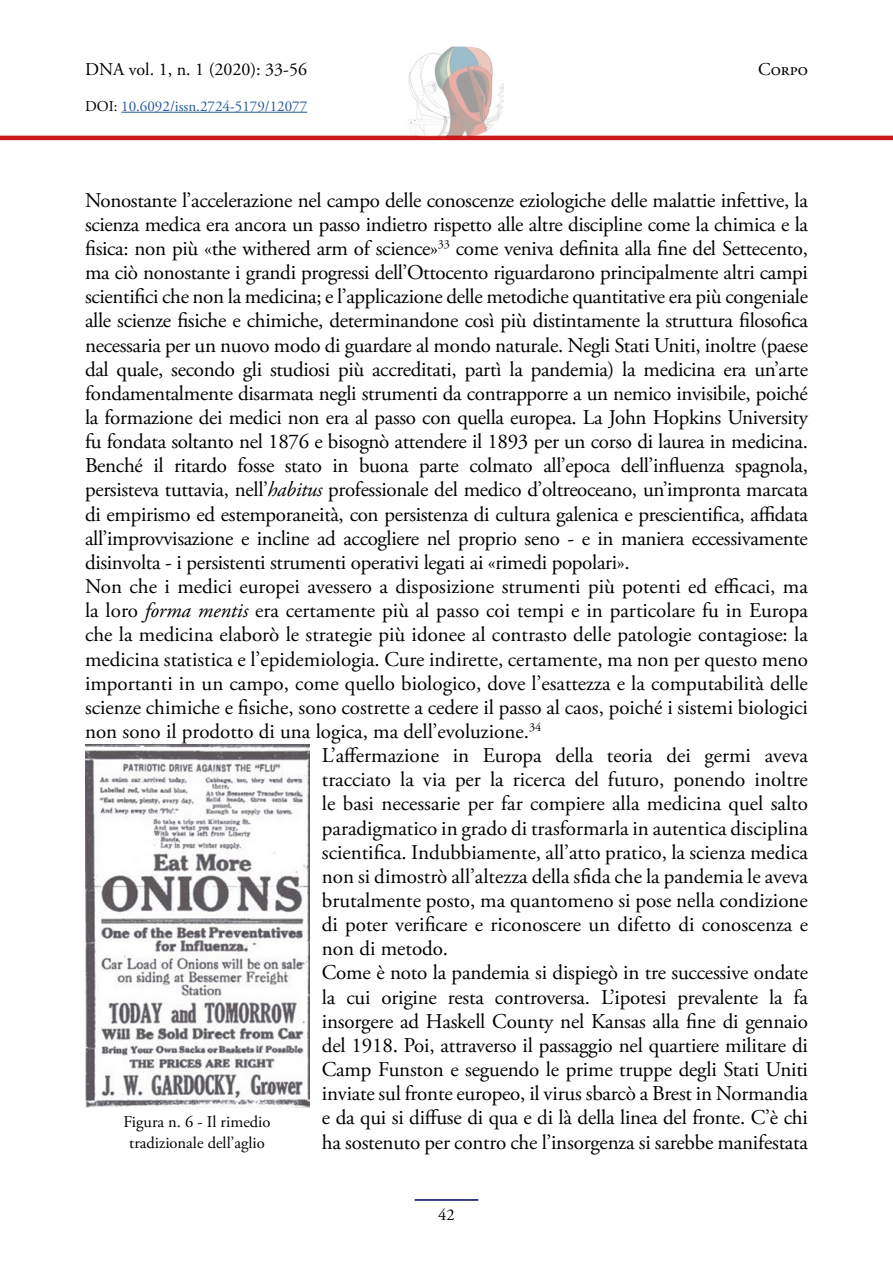
<style>
.page{position:relative;width:893px;height:1263px;background:#fff}
.page>*{position:absolute;margin:0;border:0;box-sizing:border-box;transform-origin:0 0}
.t1{font:21px "Adobe Garamond Pro";letter-spacing:-.015em;color:#000}
.t2{font:18px "Adobe Garamond Pro";color:#000}
.t3{font:16.5px/21px "Adobe Garamond Pro";color:#000;text-align:center}
.t4{font:15px "Adobe Garamond Pro";color:#275b9b}
.s1{color:#000}
.s2{font-style:italic}
</style>
<div class="page">
<hr style="left:121px;top:112px;width:186px;height:1px;background:#275b9b">
<hr style="left:0;top:136px;width:893px;height:4px;background:#cd1719">
<hr style="left:415px;top:1199px;width:63px;height:2px;background:#006">
<img style="left:389px;top:47px;width:115px;height:89px">
<img style="left:85px;top:744px;width:224px;height:364px">
<p class="t2" style="left:85px;top:58px;width:223px">DNA vol. 1, n. 1 (2020): 33-56</p>
<p class="t4" style="left:85px;top:97px;width:224px"><span class="s1">DOI:</span> 10.6092/issn.2724-5179/12077</p>
<p class="t2" style="left:758px;top:58px;width:51px">Corpo</p>
<p class="t1" style="left:85px;top:187px;width:725px">Nonostante l’accelerazione nel campo delle conoscenze eziologiche delle malattie infettive, la</p>
<p class="t1" style="left:85px;top:211px;width:725px">scienza medica era ancora un passo indietro rispetto alle altre discipline come la chimica e la</p>
<p class="t1" style="left:85px;top:236px;width:724px">fisica: non più «the withered arm of science»<sup>33</sup> come veniva definita alla fine del Settecento,</p>
<p class="t1" style="left:85px;top:260px;width:724px">ma ciò nonostante i grandi progressi dell’Ottocento riguardarono principalmente altri campi</p>
<p class="t1" style="left:85px;top:284px;width:724px">scientifici che non la medicina; e l’applicazione delle metodiche quantitative era più congeniale</p>
<p class="t1" style="left:85px;top:308px;width:724px">alle scienze fisiche e chimiche, determinandone così più distintamente la struttura filosofica</p>
<p class="t1" style="left:85px;top:332px;width:724px">necessaria per un nuovo modo di guardare al mondo naturale. Negli Stati Uniti, inoltre (paese</p>
<p class="t1" style="left:85px;top:356px;width:724px">dal quale, secondo gli studiosi più accreditati, partì la pandemia) la medicina era un’arte</p>
<p class="t1" style="left:85px;top:381px;width:724px">fondamentalmente disarmata negli strumenti da contrapporre a un nemico invisibile, poiché</p>
<p class="t1" style="left:85px;top:405px;width:724px">la formazione dei medici non era al passo con quella europea. La John Hopkins University</p>
<p class="t1" style="left:85px;top:429px;width:724px">fu fondata soltanto nel 1876 e bisognò attendere il 1893 per un corso di laurea in medicina.</p>
<p class="t1" style="left:85px;top:453px;width:724px">Benché il ritardo fosse stato in buona parte colmato all’epoca dell’influenza spagnola,</p>
<p class="t1" style="left:85px;top:477px;width:725px">persisteva tuttavia, nell’<span class="s2">habitus</span> professionale del medico d’oltreoceano, un’impronta marcata</p>
<p class="t1" style="left:85px;top:501px;width:725px">di empirismo ed estemporaneità, con persistenza di cultura galenica e prescientifica, affidata</p>
<p class="t1" style="left:85px;top:525px;width:724px">all’improvvisazione e incline ad accogliere nel proprio seno - e in maniera eccessivamente</p>
<p class="t1" style="left:85px;top:550px;width:546px">disinvolta - i persistenti strumenti operativi legati ai «rimedi popolari».</p>
<p class="t1" style="left:85px;top:574px;width:725px">Non che i medici europei avessero a disposizione strumenti più potenti ed efficaci, ma</p>
<p class="t1" style="left:85px;top:598px;width:725px">la loro <span class="s2">forma mentis</span> era certamente più al passo coi tempi e in particolare fu in Europa</p>
<p class="t1" style="left:85px;top:622px;width:724px">che la medicina elaborò le strategie più idonee al contrasto delle patologie contagiose: la</p>
<p class="t1" style="left:85px;top:646px;width:724px">medicina statistica e l’epidemiologia. Cure indirette, certamente, ma non per questo meno</p>
<p class="t1" style="left:85px;top:670px;width:724px">importanti in un campo, come quello biologico, dove l’esattezza e la computabilità delle</p>
<p class="t1" style="left:85px;top:694px;width:724px">scienze chimiche e fisiche, sono costrette a cedere il passo al caos, poiché i sistemi biologici</p>
<p class="t1" style="left:85px;top:719px;width:458px">non sono il prodotto di una logica, ma dell’evoluzione.<sup>34</sup></p>
<p class="t1" style="left:322px;top:743px;width:488px">L’affermazione in Europa della teoria dei germi aveva</p>
<p class="t1" style="left:322px;top:767px;width:488px">tracciato la via per la ricerca del futuro, ponendo inoltre</p>
<p class="t1" style="left:322px;top:791px;width:487px">le basi necessarie per far compiere alla medicina quel salto</p>
<p class="t1" style="left:322px;top:815px;width:488px">paradigmatico in grado di trasformarla in autentica disciplina</p>
<p class="t1" style="left:322px;top:839px;width:488px">scientifica. Indubbiamente, all’atto pratico, la scienza medica</p>
<p class="t1" style="left:322px;top:864px;width:488px">non si dimostrò all’altezza della sfida che la pandemia le aveva</p>
<p class="t1" style="left:322px;top:888px;width:487px">brutalmente posto, ma quantomeno si pose nella condizione</p>
<p class="t1" style="left:322px;top:912px;width:488px">di poter verificare e riconoscere un difetto di conoscenza e</p>
<p class="t1" style="left:322px;top:936px;width:128px">non di metodo.</p>
<p class="t1" style="left:322px;top:960px;width:488px">Come è noto la pandemia si dispiegò in tre successive ondate</p>
<p class="t1" style="left:322px;top:984px;width:488px">la cui origine resta controversa. L’ipotesi prevalente la fa</p>
<p class="t1" style="left:322px;top:1008px;width:488px">insorgere ad Haskell County nel Kansas alla fine di gennaio</p>
<p class="t1" style="left:322px;top:1033px;width:488px">del 1918. Poi, attraverso il passaggio nel quartiere militare di</p>
<p class="t1" style="left:322px;top:1057px;width:488px">Camp Funston e seguendo le prime truppe degli Stati Uniti</p>
<p class="t1" style="left:322px;top:1081px;width:488px">inviate sul fronte europeo, il virus sbarcò a Brest in Normandia</p>
<p class="t1" style="left:322px;top:1105px;width:487px">e da qui si diffuse di qua e di là della linea del fronte. C’è chi</p>
<p class="t1" style="left:322px;top:1129px;width:488px">ha sostenuto per contro che l’insorgenza si sarebbe manifestata</p>
<p class="t3" style="left:124px;top:1111px;width:148px">Figura n. 6 - Il rimedio tradizionale dell’aglio</p>
<p class="t3" style="left:438px;top:1205px;width:18px">42</p>
</div>
